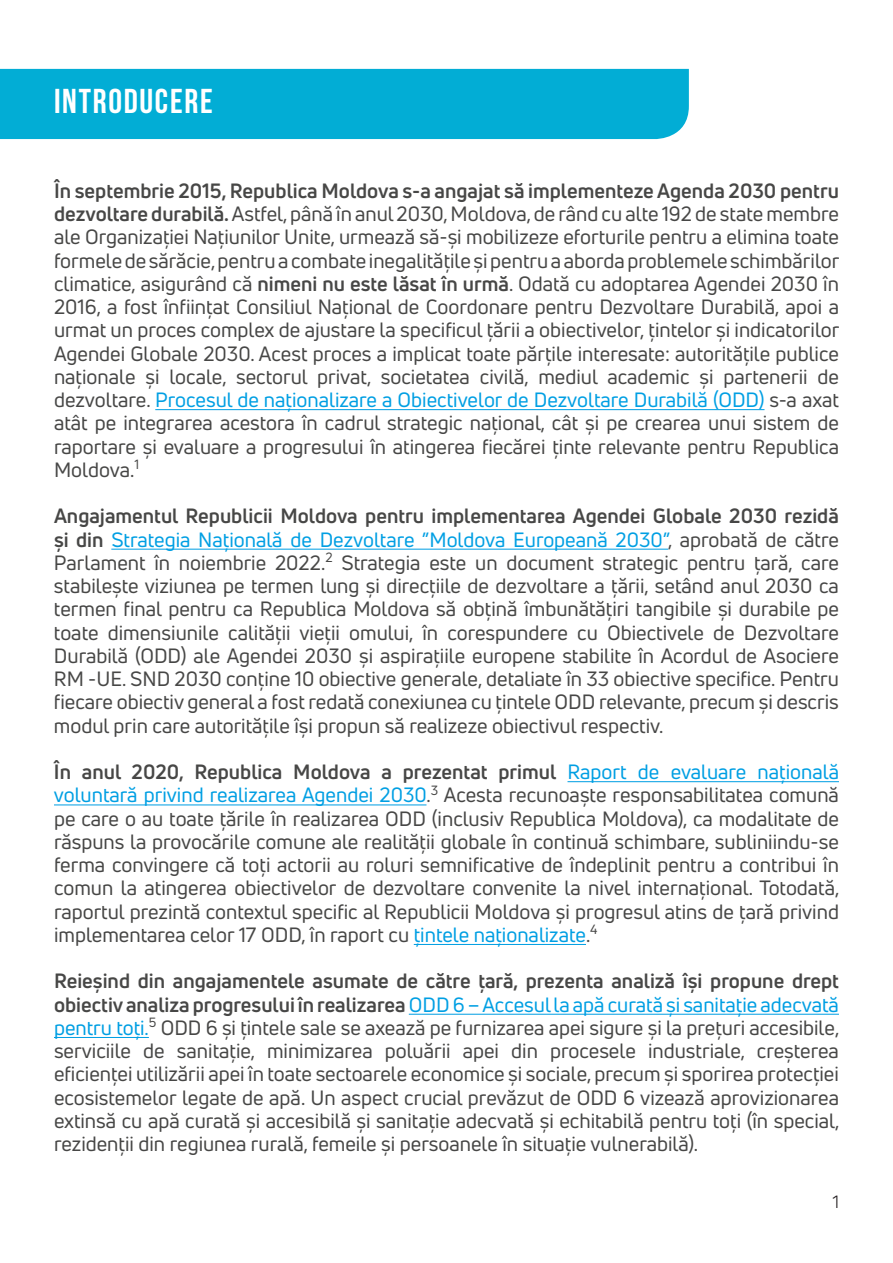
<style>
.page{position:relative;width:893px;height:1263px;background:#fff}
.page>*{position:absolute;margin:0;border:0;box-sizing:border-box;transform-origin:0 0}
.t1{font:700 34.5px "Bebas Neue";letter-spacing:.05em;color:#fff}
.t2{font:20.25px/23.2px "Uni Neue";color:#474746;text-align:justify}
.t3{font:300 18px "Kohinoor Devanagari";color:#241f21}
.s1{font-weight:700}
.s2{color:#009fe3}
</style>
<div class="page">
<hr style="left:155px;top:409px;width:609px;height:1px;background:#009fe3">
<hr style="left:111px;top:549px;width:557px;height:1px;background:#009fe3">
<hr style="left:567px;top:781px;width:272px;height:1px;background:#009fe3">
<hr style="left:54px;top:804px;width:372px;height:1px;background:#009fe3">
<hr style="left:414px;top:944px;width:172px;height:1px;background:#009fe3">
<hr style="left:409px;top:1014px;width:430px;height:1px;background:#009fe3">
<hr style="left:54px;top:1037px;width:95px;height:1px;background:#009fe3">
<div style="left:0;top:69px;width:689px;height:70px;background:#02add5"></div>
<h1 class="t1" style="left:54px;top:82px;width:160px">INTRODUCERE</h1>
<p class="t2" style="left:54px;top:179px;width:787px"><span class="s1">În septembrie 2015, Republica Moldova s-a angajat să implementeze Agenda 2030 pentru dezvoltare durabilă.</span> Astfel, până în anul 2030, Moldova, de rând cu alte 192 de state membre ale Organizației Națiunilor Unite, urmează să-și mobilizeze eforturile pentru a elimina toate formele de sărăcie, pentru a combate inegalitățile și pentru a aborda problemele schimbărilor climatice, asigurând că <span class="s1">nimeni nu este lăsat în urmă</span>. Odată cu adoptarea Agendei 2030 în 2016, a fost înființat Consiliul Național de Coordonare pentru Dezvoltare Durabilă, apoi a urmat un proces complex de ajustare la specificul țării a obiectivelor, țintelor și indicatorilor Agendei Globale 2030. Acest proces a implicat toate părțile interesate: autoritățile publice naționale și locale, sectorul privat, societatea civilă, mediul academic și partenerii de dezvoltare. <span class="s2">Procesul de naționalizare a Obiectivelor de Dezvoltare Durabilă (ODD)</span> s-a axat atât pe integrarea acestora în cadrul strategic național, cât și pe crearea unui sistem de raportare și evaluare a progresului în atingerea fiecărei ținte relevante pentru Republica Moldova.<sup>1</sup></p>
<p class="t2" style="left:54px;top:504px;width:787px"><span class="s1">Angajamentul Republicii Moldova pentru implementarea Agendei Globale 2030 rezidă și din</span> <span class="s2">Strategia Națională de Dezvoltare ”Moldova Europeană 2030”</span>, aprobată de către Parlament în noiembrie 2022.<sup>2</sup> Strategia este un document strategic pentru țară, care stabilește viziunea pe termen lung și direcțiile de dezvoltare a țării, setând anul 2030 ca termen final pentru ca Republica Moldova să obțină îmbunătățiri tangibile și durabile pe toate dimensiunile calității vieții omului, în corespundere cu Obiectivele de Dezvoltare Durabilă (ODD) ale Agendei 2030 și aspirațiile europene stabilite în Acordul de Asociere RM -UE. SND 2030 conține 10 obiective generale, detaliate în 33 obiective specifice. Pentru fiecare obiectiv general a fost redată conexiunea cu țintele ODD relevante, precum și descris modul prin care autoritățile își propun să realizeze obiectivul respectiv.</p>
<p class="t2" style="left:54px;top:760px;width:787px"><span class="s1">În anul 2020, Republica Moldova a prezentat primul</span> <span class="s2">Raport de evaluare națională voluntară privind realizarea Agendei 2030</span>.<sup>3</sup> Acesta recunoaște responsabilitatea comună pe care o au toate țările în realizarea ODD (inclusiv Republica Moldova), ca modalitate de răspuns la provocările comune ale realității globale în continuă schimbare, subliniindu-se ferma convingere că toți actorii au roluri semnificative de îndeplinit pentru a contribui în comun la atingerea obiectivelor de dezvoltare convenite la nivel internațional. Totodată, raportul prezintă contextul specific al Republicii Moldova și progresul atins de țară privind implementarea celor 17 ODD, în raport cu <span class="s2">țintele naționalizate</span>.<sup>4</sup></p>
<p class="t2" style="left:54px;top:969px;width:787px"><span class="s1">Reieșind din angajamentele asumate de către țară, prezenta analiză își propune drept obiectiv analiza progresului în realizarea</span> <span class="s2">ODD 6 – Accesul la apă curată și sanitație adecvată pentru toți.</span><sup>5</sup> ODD 6 și țintele sale se axează pe furnizarea apei sigure și la prețuri accesibile, serviciile de sanitație, minimizarea poluării apei din procesele industriale, creșterea eficienței utilizării apei în toate sectoarele economice și sociale, precum și sporirea protecției ecosistemelor legate de apă. Un aspect crucial prevăzut de ODD 6 vizează aprovizionarea extinsă cu apă curată și accesibilă și sanitație adecvată și echitabilă pentru toți (în special, rezidenții din regiunea rurală, femeile și persoanele în situație vulnerabilă).</p>
<p class="t3" style="left:832px;top:1191px;width:9px">1</p>
</div>
